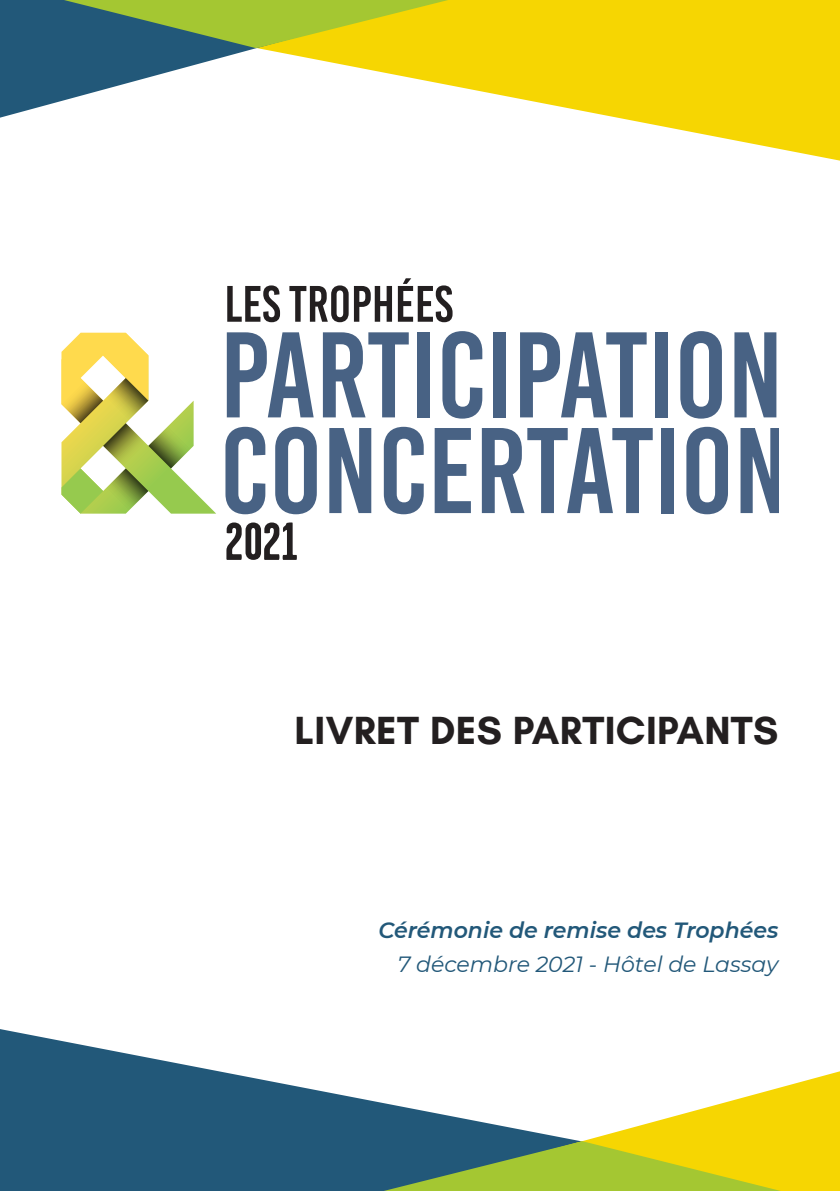
<style>
.page{position:relative;width:840px;height:1191px;background:#fff}
.page>*{position:absolute;margin:0;border:0;box-sizing:border-box;transform-origin:0 0}
.t1{font:700 40px "Glacial Indifference";letter-spacing:.01em;color:#231f20}
.t2{font:italic 600 22px "Montserrat";color:#225879}
.t3{font:italic 22px "Montserrat";color:#225879}
</style>
<div class="page">
<svg style="left:227px;top:285px;width:53px;height:37px"></svg>
<svg style="left:289px;top:285px;width:59px;height:37px"></svg>
<svg style="left:354px;top:278px;width:98px;height:44px"></svg>
<svg style="left:227px;top:332px;width:86px;height:85px"></svg>
<svg style="left:323px;top:332px;width:85px;height:85px"></svg>
<div style="left:417px;top:332px;width:12px;height:85px;background:#486284"></div>
<svg style="left:442px;top:331px;width:40px;height:87px"></svg>
<div style="left:493px;top:332px;width:13px;height:85px;background:#486284"></div>
<svg style="left:520px;top:332px;width:126px;height:85px"></svg>
<div style="left:654px;top:332px;width:13px;height:85px;background:#486284"></div>
<svg style="left:680px;top:331px;width:41px;height:87px"></svg>
<svg style="left:734px;top:332px;width:42px;height:85px"></svg>
<svg style="left:225px;top:427px;width:40px;height:87px"></svg>
<svg style="left:275px;top:427px;width:41px;height:87px"></svg>
<svg style="left:329px;top:428px;width:42px;height:85px"></svg>
<svg style="left:383px;top:427px;width:40px;height:87px"></svg>
<svg style="left:434px;top:428px;width:36px;height:85px"></svg>
<svg style="left:481px;top:428px;width:171px;height:85px"></svg>
<div style="left:660px;top:428px;width:13px;height:85px;background:#486284"></div>
<svg style="left:686px;top:427px;width:41px;height:87px"></svg>
<svg style="left:740px;top:428px;width:38px;height:85px"></svg>
<svg style="left:61px;top:333px;width:155px;height:180px"></svg>
<svg style="left:226px;top:522px;width:71px;height:38px"></svg>
<svg style="left:433px;top:0;width:406px;height:161px;fill:#f6d602"></svg>
<svg style="left:0;top:0;width:433px;height:118px"></svg>
<svg style="left:64px;top:0;width:384px;height:48px;background:#97ae38"></svg>
<svg style="left:0;top:1029px;width:398px;height:162px;fill:#225879"></svg>
<svg style="left:398px;top:1071px;width:441px;height:120px"></svg>
<svg style="left:383px;top:1141px;width:397px;height:50px;background:#97ae37"></svg>
<h1 class="t1" style="left:294px;top:706px;width:485px">LIVRET DES PARTICIPANTS</h1>
<p class="t2" style="left:378px;top:915px;width:401px">Cérémonie de remise des Trophées</p>
<p class="t3" style="left:397px;top:949px;width:382px">7 décembre 2021 - Hôtel de Lassay</p>
</div>
